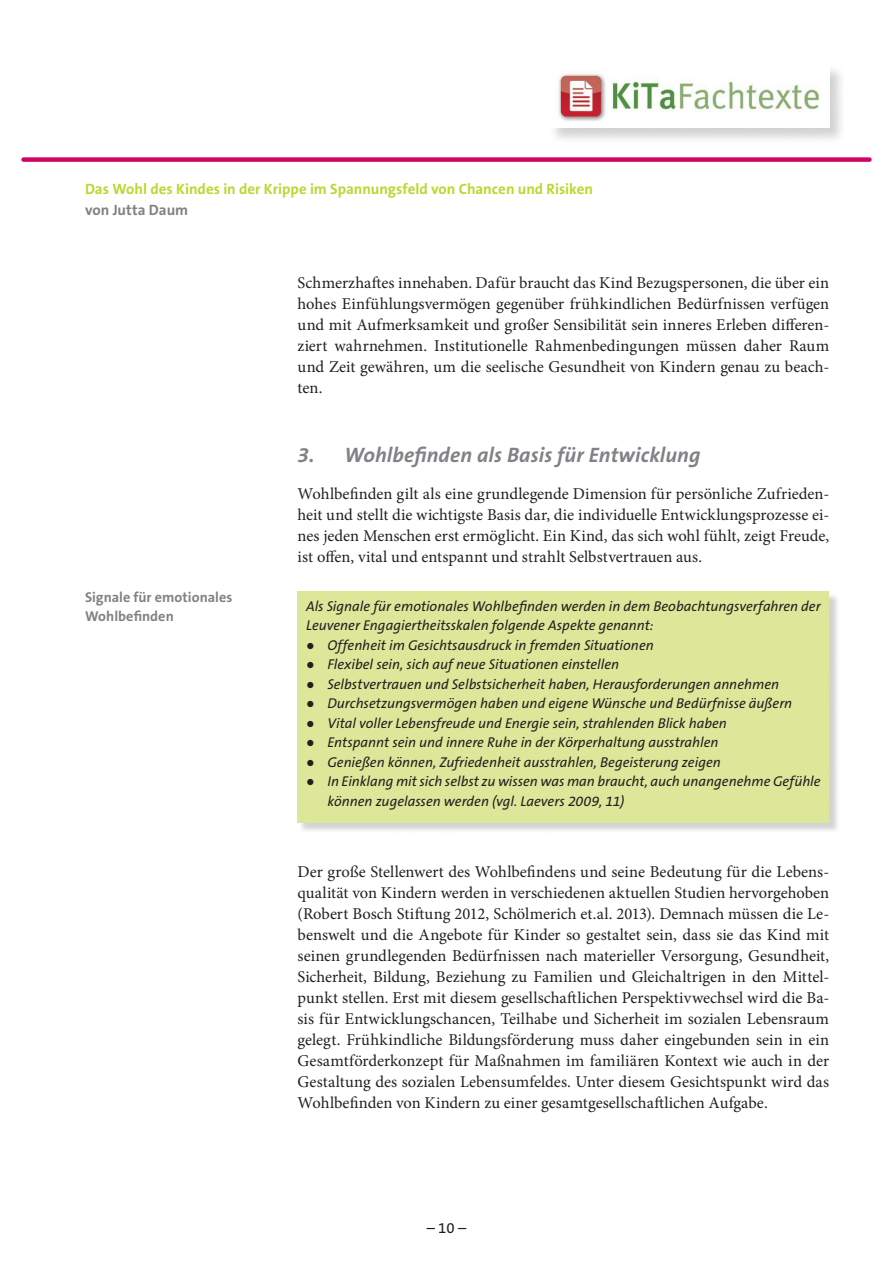
<style>
.page{position:relative;width:893px;height:1263px;background:#fff}
.page>*{position:absolute;margin:0;border:0;box-sizing:border-box;transform-origin:0 0}
.Überschrift_2{font:italic 700 21px "The Sans B7";letter-spacing:.005em;color:#808285}
.Studientext-Fließtex{font:16.5px/21px "Minion Pro";color:#231f20;text-align:justify}
.t1{font:700 15px "The Sans B7";color:#bed630}
.t2{font:700 15px "The Sans B7";color:#808285}
.t3{font:15px "The Sans B5 Plain";color:#231f20}
.Farbiger_Kasten{font:italic 14.25px/19.5px "The Sans B5 Plain";color:#231f20}
.t4{font:700 14.25px/19.5px "The Sans B7";color:#808285}
.s1{font-family:"Times New Roman";font-style:normal}
</style>
<div class="page">
<div style="left:24px;top:157px;width:845px;height:5px;background:#d10364"></div>
<div style="left:548px;top:63px;width:298px;height:82px;background:#231f20;opacity:.2"></div>
<img style="left:549px;top:64px;width:280px;height:64px">
<div style="left:299px;top:593px;width:541px;height:240px;background:#231f20;opacity:.2"></div>
<div style="left:298px;top:591px;width:531px;height:231px;background:#dde799"></div>
<p class="t1" style="left:85px;top:181px;width:509px">Das Wohl des Kindes in der Krippe im Spannungsfeld von Chancen und Risiken</p>
<p class="t2" style="left:85px;top:202px;width:105px">von Jutta Daum</p>
<p class="Studientext-Fließtex" style="left:298px;top:273px;width:533px">Schmerzhaftes innehaben. Dafür braucht das Kind Bezugspersonen, die über ein hohes Einfühlungsvermögen gegenüber frühkindlichen Bedürfnissen verfügen und mit Aufmerksamkeit und großer Sensibilität sein inneres Erleben differen&shy;ziert wahrnehmen. Institutionelle Rahmenbedingungen müssen daher Raum und Zeit gewähren, um die seelische Gesundheit von Kindern genau zu beach&shy;ten.</p>
<p class="Überschrift_2" style="left:298px;top:443px;width:404px">3. Wohlbefinden als Basis für Entwicklung</p>
<p class="Studientext-Fließtex" style="left:298px;top:483px;width:533px">Wohlbefinden gilt als eine grundlegende Dimension für persönliche Zufrieden&shy;heit und stellt die wichtigste Basis dar, die individuelle Entwicklungsprozesse ei&shy;nes jeden Menschen erst ermöglicht. Ein Kind, das sich wohl fühlt, zeigt Freude, ist offen, vital und entspannt und strahlt Selbstvertrauen aus.</p>
<p class="t4" style="left:85px;top:588px;width:149px">Signale für emotionales<br>Wohlbefinden</p>
<p class="Farbiger_Kasten" style="left:306px;top:596px;width:516px">Als Signale für emotionales Wohlbefinden werden in dem Beobachtungsverfahren der<br>Leuvener Engagiertheitsskalen folgende Aspekte genannt:</p>
<p class="Farbiger_Kasten" style="left:306px;top:635px;width:349px"><span class="s1">●</span> Offenheit im Gesichtsausdruck in fremden Situationen</p>
<p class="Farbiger_Kasten" style="left:306px;top:655px;width:314px"><span class="s1">●</span> Flexibel sein, sich auf neue Situationen einstellen</p>
<p class="Farbiger_Kasten" style="left:306px;top:674px;width:474px"><span class="s1">●</span> Selbstvertrauen und Selbstsicherheit haben, Herausforderungen annehmen</p>
<p class="Farbiger_Kasten" style="left:306px;top:694px;width:488px"><span class="s1">●</span> Durchsetzungsvermögen haben und eigene Wünsche und Bedürfnisse äußern</p>
<p class="Farbiger_Kasten" style="left:306px;top:713px;width:422px"><span class="s1">●</span> Vital voller Lebensfreude und Energie sein, strahlenden Blick haben</p>
<p class="Farbiger_Kasten" style="left:306px;top:733px;width:414px"><span class="s1">●</span> Entspannt sein und innere Ruhe in der Körperhaltung ausstrahlen</p>
<p class="Farbiger_Kasten" style="left:306px;top:752px;width:416px"><span class="s1">●</span> Genießen können, Zufriedenheit ausstrahlen, Begeisterung zeigen</p>
<p class="Farbiger_Kasten" style="left:327px;top:772px;width:495px;text-indent:-21px"><span class="s1">●</span> In Einklang mit sich selbst zu wissen was man braucht, auch unangenehme Gefühle können zugelassen werden (vgl. Laevers 2009, 11)</p>
<p class="Studientext-Fließtex" style="left:298px;top:861px;width:533px">Der große Stellenwert des Wohlbefindens und seine Bedeutung für die Lebens&shy;qualität von Kindern werden in verschiedenen aktuellen Studien hervorgehoben (Robert Bosch Stiftung 2012, Schölmerich et.al. 2013). Demnach müssen die Le&shy;benswelt und die Angebote für Kinder so gestaltet sein, dass sie das Kind mit seinen grundlegenden Bedürfnissen nach materieller Versorgung, Gesundheit, Sicherheit, Bildung, Beziehung zu Familien und Gleichaltrigen in den Mittel&shy;punkt stellen. Erst mit diesem gesellschaftlichen Perspektivwechsel wird die Ba&shy;sis für Entwicklungschancen, Teilhabe und Sicherheit im sozialen Lebensraum gelegt. Frühkindliche Bildungsförderung muss daher eingebunden sein in ein Gesamtförderkonzept für Maßnahmen im familiären Kontext wie auch in der Gestaltung des sozialen Lebensumfeldes. Unter diesem Gesichtspunkt wird das Wohlbefinden von Kindern zu einer gesamtgesellschaftlichen Aufgabe.</p>
<p class="t3" style="left:427px;top:1219px;width:41px">– 10 –</p>
</div>
